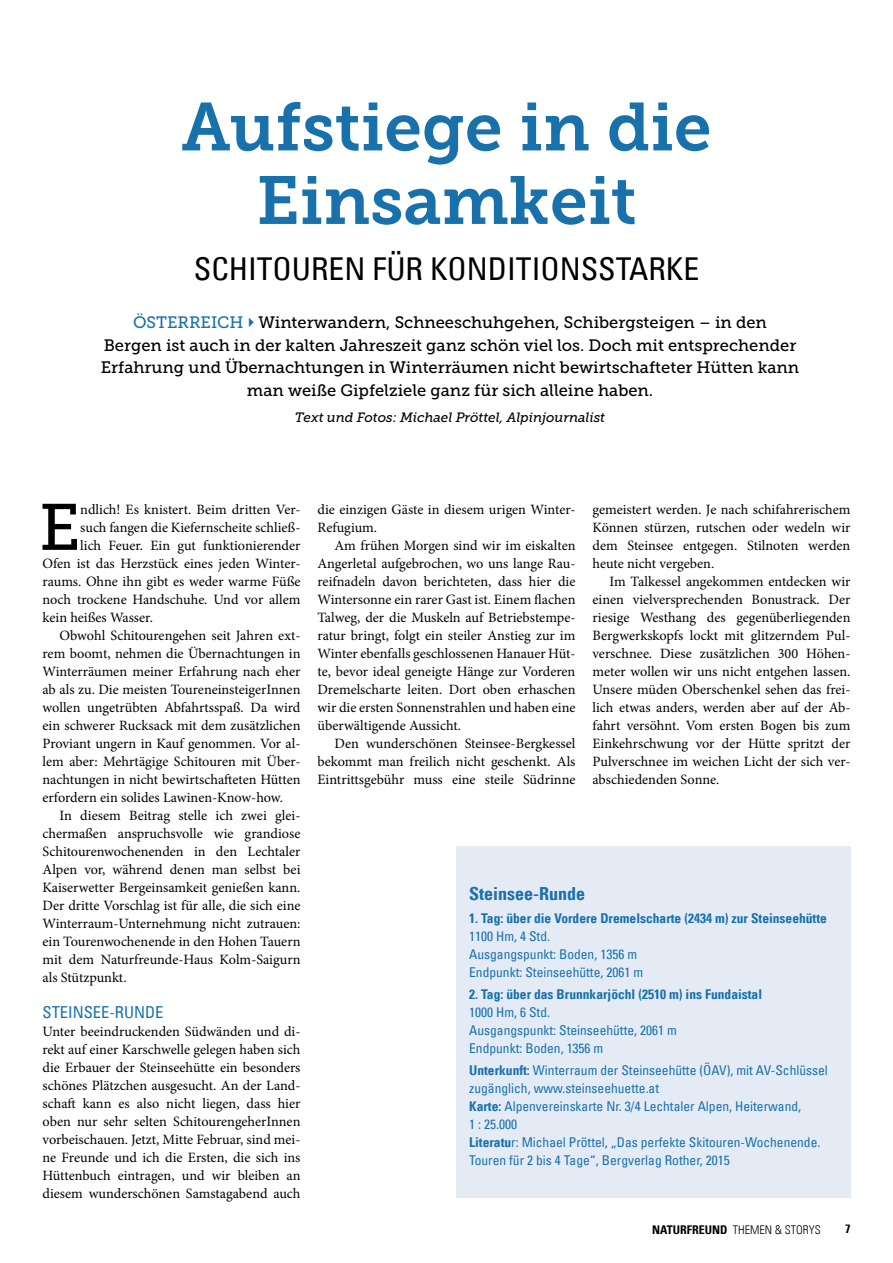
<style>
.page{position:relative;width:893px;height:1263px;background:#fff}
.page>*{position:absolute;margin:0;border:0;box-sizing:border-box;transform-origin:0 0}
.Headline_45pt{font:67.5px/73.5px "Museo Slab 700";color:#1871ab;text-align:center}
.copy{font:65.25px "Museo Slab 500";color:#000}
.Subline_Versalien{font:condensed 31.5px "Univers LT";color:#000}
.Kasten_copy{font:700 condensed 18px "Univers LT";color:#1871ab}
.Intro{font:16.5px/22.5px "Museo Slab 500";color:#000;text-align:center}
.zwiti{font:condensed 16.5px "Univers LT";color:#1871ab}
.copy_mit_einzug{font:14.25px/18px "Minion Pro";color:#000;text-align:justify}
.copy-2{font:14.25px/18px "Minion Pro";color:#000;text-align:justify}
.Kasten_copy-2{font:condensed 13.5px/18px "Univers LT";color:#1871ab}
.Kasten_copy-3{font:700 condensed 13.5px "Univers LT";color:#1871ab}
.Autor_Foto{font:italic 13.5px "Museo Slab 500";color:#000}
.t1{font:300 condensed 12px "Univers LT";color:#000}
.t2{font:700 condensed 12px "Univers LT";color:#000}
.s1{color:#1871ab}
.s2{font-weight:700}
</style>
<div class="page">
<div style="left:456px;top:846px;width:394px;height:352px;background:#e4ebf5"></div>
<p class="Headline_45pt" style="left:181px;top:91px;width:532px">Aufstiege in die<br>Einsamkeit</p>
<p class="Subline_Versalien" style="left:194px;top:249px;width:507px">SCHITOUREN FÜR KONDITIONSSTARKE</p>
<p class="Intro" style="left:101px;top:311px;width:700px"><span class="s1">ÖSTERREICH✔</span>Winterwandern, Schneeschuhgehen, Schibergsteigen – in den<br>Bergen ist auch in der kalten Jahreszeit ganz schön viel los. Doch mit entsprechender Erfahrung und Übernachtungen in Winterräumen nicht bewirtschafteter Hütten kann man weiße Gipfelziele ganz für sich alleine haben.</p>
<p class="Autor_Foto" style="left:295px;top:410px;width:312px">Text und Fotos: Michael Pröttel, Alpinjournalist</p>
<p class="copy" style="left:39px;top:491px;width:43px">E</p>
<p class="copy-2" style="left:80px;top:500px;width:222px">ndlich! Es knistert. Beim dritten Ver-</p>
<p class="copy-2" style="left:80px;top:518px;width:222px">such fangen die Kiefernscheite schließ-</p>
<p class="copy-2" style="left:80px;top:536px;width:222px">lich Feuer. Ein gut funktionierender</p>
<p class="copy-2" style="left:43px;top:554px;width:259px">Ofen ist das Herzstück eines jeden Winter-</p>
<p class="copy-2" style="left:43px;top:572px;width:259px">raums. Ohne ihn gibt es weder warme Füße</p>
<p class="copy-2" style="left:43px;top:590px;width:259px">noch trockene Handschuhe. Und vor allem</p>
<p class="copy-2" style="left:43px;top:608px;width:112px">kein heißes Wasser.</p>
<p class="copy_mit_einzug" style="left:43px;top:626px;width:259px;text-indent:17px">Obwohl Schitourengehen seit Jahren ext&shy;rem boomt, nehmen die Übernachtungen in Winterräumen meiner Erfahrung nach eher ab als zu. Die meisten ToureneinsteigerInnen wollen ungetrübten Abfahrtsspaß. Da wird ein schwerer Rucksack mit dem zusätzlichen Proviant ungern in Kauf genommen. Vor al&shy;lem aber: Mehrtägige Schitouren mit Über&shy;nachtungen in nicht bewirtschafteten Hütten erfordern ein solides Lawinen-Know-how.</p>
<p class="copy_mit_einzug" style="left:43px;top:806px;width:259px;text-indent:17px">In diesem Beitrag stelle ich zwei glei&shy;chermaßen anspruchsvolle wie grandiose Schitourenwochenenden in den Lechtaler Alpen vor, während denen man selbst bei Kaiserwetter Bergeinsamkeit genießen kann.<br>Der dritte Vorschlag ist für alle, die sich eine Winterraum-Unternehmung nicht zutrauen: ein Tourenwochenende in den Hohen Tauern mit dem Naturfreunde-Haus Kolm-Saigurn als Stützpunkt.</p>
<p class="zwiti" style="left:43px;top:1001px;width:123px">STEINSEE-RUNDE</p>
<p class="copy-2" style="left:43px;top:1022px;width:259px">Unter beeindruckenden Südwänden und di&shy;rekt auf einer Karschwelle gelegen haben sich die Erbauer der Steinseehütte ein besonders schönes Plätzchen ausgesucht. An der Land&shy;schaft kann es also nicht liegen, dass hier oben nur sehr selten SchitourengeherInnen vorbeischauen. Jetzt, Mitte Februar, sind mei&shy;ne Freunde und ich die Ersten, die sich ins Hüttenbuch eintragen, und wir bleiben an diesem wunderschönen Samstagabend auch</p>
<p class="copy-2" style="left:317px;top:500px;width:259px">die einzigen Gäste in diesem urigen Winter-<br>Refugium.</p>
<p class="copy_mit_einzug" style="left:317px;top:536px;width:259px;text-indent:17px">Am frühen Morgen sind wir im eiskalten Angerletal aufgebrochen, wo uns lange Rau&shy;reifnadeln davon berichteten, dass hier die Wintersonne ein rarer Gast ist. Einem flachen Talweg, der die Muskeln auf Betriebstempe&shy;ratur bringt, folgt ein steiler Anstieg zur im Winter ebenfalls geschlossenen Hanauer Hüt&shy;te, bevor ideal geneigte Hänge zur Vorderen Dremelscharte leiten. Dort oben erhaschen wir die ersten Sonnenstrahlen und haben eine überwältigende Aussicht.</p>
<p class="copy_mit_einzug" style="left:317px;top:734px;width:259px;text-indent:17px">Den wunderschönen Steinsee-Bergkessel bekommt man freilich nicht geschenkt. Als Eintrittsgebühr muss eine steile Südrinne</p>
<p class="copy_mit_einzug" style="left:592px;top:500px;width:259px">gemeistert werden. Je nach schifahrerischem Können stürzen, rutschen oder wedeln wir dem Steinsee entgegen. Stilnoten werden heute nicht vergeben.</p>
<p class="copy_mit_einzug" style="left:592px;top:572px;width:259px;text-indent:17px">Im Talkessel angekommen entdecken wir einen vielversprechenden Bonustrack. Der riesige Westhang des gegenüberliegenden Bergwerkskopfs lockt mit glitzerndem Pul&shy;verschnee. Diese zusätzlichen 300 Höhen&shy;meter wollen wir uns nicht entgehen lassen.<br>Unsere müden Oberschenkel sehen das frei&shy;lich etwas anders, werden aber auf der Ab&shy;fahrt versöhnt. Vom ersten Bogen bis zum Einkehrschwung vor der Hütte spritzt der Pulverschnee im weichen Licht der sich ver&shy;abschiedenden Sonne.</p>
<p class="Kasten_copy" style="left:469px;top:883px;width:118px">Steinsee-Runde</p>
<p class="Kasten_copy-3" style="left:469px;top:909px;width:359px">1. Tag: über die Vordere Dremelscharte (2434 m) zur Steinseehütte</p>
<p class="Kasten_copy-2" style="left:469px;top:927px;width:82px">1100 Hm, 4 Std.</p>
<p class="Kasten_copy-2" style="left:469px;top:945px;width:169px">Ausgangspunkt: Boden, 1356 m</p>
<p class="Kasten_copy-2" style="left:469px;top:963px;width:175px">Endpunkt: Steinseehütte, 2061 m</p>
<p class="Kasten_copy-3" style="left:469px;top:986px;width:294px">2. Tag: über das Brunnkarjöchl (2510 m) ins Fundaistal</p>
<p class="Kasten_copy-2" style="left:469px;top:1003px;width:82px">1000 Hm, 6 Std.</p>
<p class="Kasten_copy-2" style="left:469px;top:1021px;width:209px">Ausgangspunkt: Steinseehütte, 2061 m</p>
<p class="Kasten_copy-2" style="left:469px;top:1039px;width:136px">Endpunkt: Boden, 1356 m</p>
<p class="Kasten_copy-2" style="left:469px;top:1061px;width:360px"><span class="s2">Unterkunft:</span> Winterraum der Steinseehütte (ÖAV), mit AV-Schlüssel zugänglich, www.steinseehuette.at</p>
<p class="Kasten_copy-2" style="left:469px;top:1097px;width:333px"><span class="s2">Karte:</span> Alpenvereinskarte Nr. 3/4 Lechtaler Alpen, Heiterwand,<br>1 : 25.000</p>
<p class="Kasten_copy-2" style="left:469px;top:1133px;width:353px"><span class="s2">Literatu</span>r: Michael Pröttel, „Das perfekte Skitouren-Wochenende.<br>Touren für 2 bis 4 Tage“, Bergverlag Rother, 2015</p>
<p class="t1" style="left:652px;top:1222px;width:170px"><span class="s2">NATURFREUND</span> THEMEN &amp; STORYS</p>
<p class="t2" style="left:845px;top:1222px;width:7px">7</p>
</div>
